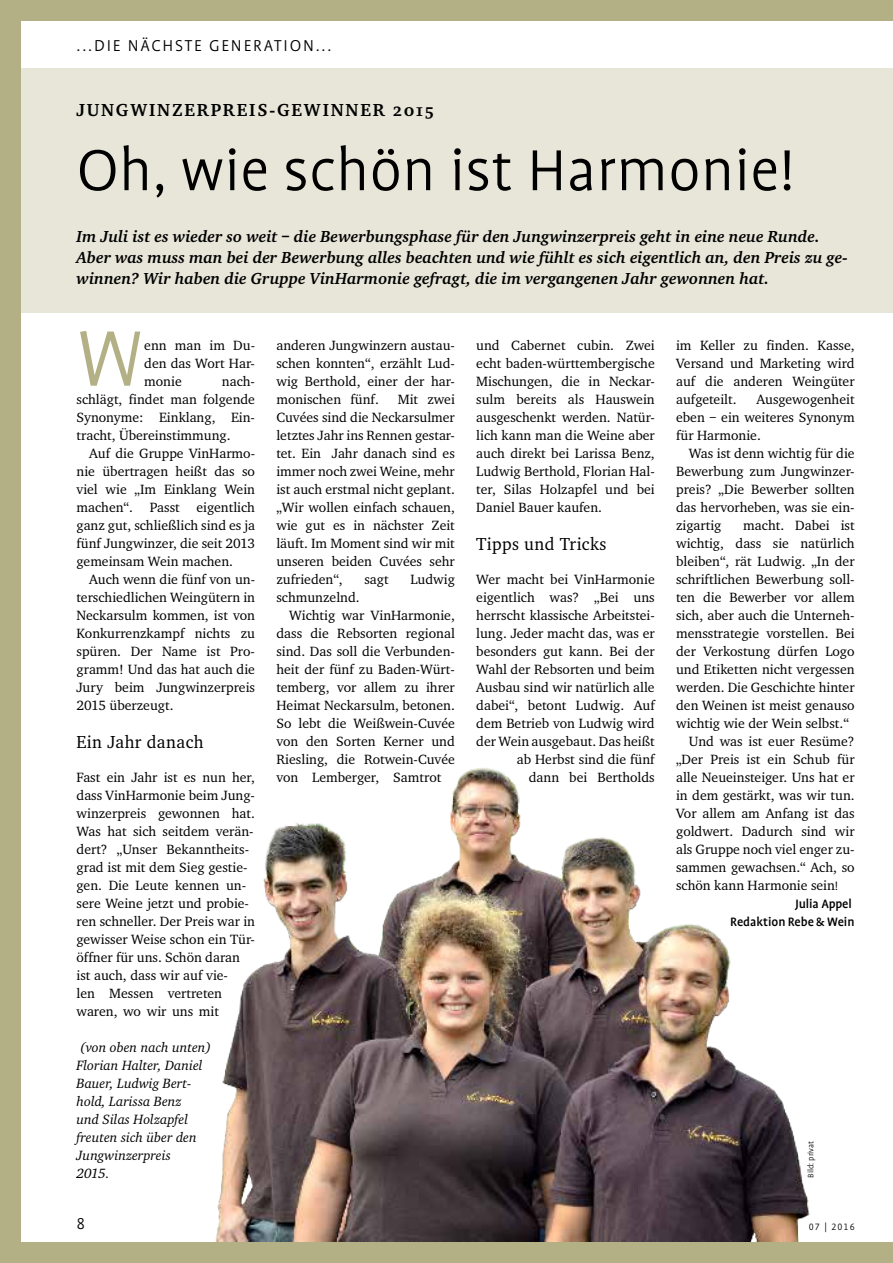
<style>
.page{position:relative;width:893px;height:1263px;background:#b3b086}
.page>*{position:absolute;margin:0;border:0;box-sizing:border-box;transform-origin:0 0}
.t1{font:300 89.85px "UV Profile";color:#b3b086}
.t2{font:300 66px "UV Profile";color:#000}
.t3{font:18px "UV Charter Bold SC";letter-spacing:.1em;color:#000}
.t4{font:300 18px "UV Profile Tab";letter-spacing:.1em;color:#000}
.t5{font:18px "UV Charter";letter-spacing:.025em;color:#000}
.t6{font:italic 700 16.5px/21px "UV Charter";color:#000}
.t7{font:13.8px/18px "UV Charter";color:#000;text-align:justify}
.t8{font:italic 13.8px/18px "UV Charter";color:#000}
.t9{font:500 13.8px/18px "UV Profile";letter-spacing:-.005em;color:#000;text-align:right}
.t10{font:300 10.5px "UV Profile Tab";letter-spacing:.1em;color:#000}
.t11{font:300 9px "UV Profile Tab";color:#000}
.s1{font-family:"UV Profile Tab";font-weight:300}
.s2{font-family:"Swiss 721 BT";font-weight:400;font-stretch:condensed;font-size:14.7px}
.s3{font-family:"Felix Titling";font-weight:400;font-size:30.3px;color:#7b092e}
</style>
<div class="page">
<div style="left:21px;top:21px;width:872px;height:1221px;background:#fff"></div>
<div style="left:21px;top:68px;width:872px;height:245px;background:#e7e6d9"></div>
<img style="left:215px;top:768px;width:595px;height:474px">
<h3 class="t4" style="left:77px;top:36px;width:256px">...DIE NÄCHSTE GENERATION...</h3>
<h3 class="t3" style="left:77px;top:98px;width:359px">JUNGWINZERPREIS-GEWINNER 2015</h3>
<h2 class="t2" style="left:77px;top:136px;width:719px">Oh, wie schön ist Harmonie!</h2>
<p class="t6" style="left:77px;top:225px;width:773px">Im Juli ist es wieder so weit – die Bewerbungsphase für den Jungwinzerpreis geht in eine neue Runde.<br>Aber was muss man bei der Bewerbung alles beachten und wie fühlt es sich eigentlich an, den Preis zu ge&shy;winnen? Wir haben die Gruppe VinHarmonie gefragt, die im vergangenen Jahr gewonnen hat.</p>
<h1 class="t1" style="left:77px;top:312px;width:69px">W</h1>
<p class="t7" style="left:144px;top:336px;width:112px">enn man im Du&shy;den das Wort Har&shy;monie</p>
<p class="t7" style="left:77px;top:372px;width:180px;text-indent:145px">nach&shy;schlägt, findet man folgende Synonyme: Einklang, Ein&shy;tracht, Übereinstimmung.</p>
<p class="t7" style="left:77px;top:444px;width:180px;text-indent:13px">Auf die Gruppe VinHarmo&shy;nie übertragen heißt das so viel wie „Im Einklang Wein machen“. Passt eigentlich ganz gut, schließlich sind es ja fünf Jungwinzer, die seit 2013 gemeinsam Wein machen.</p>
<p class="t7" style="left:77px;top:570px;width:180px;text-indent:13px">Auch wenn die fünf von un&shy;terschiedlichen Weingütern in Neckarsulm kommen, ist von Konkurrenzkampf nichts zu spüren. Der Name ist Pro&shy;gramm! Und das hat auch die Jury beim Jungwinzerpreis 2015 überzeugt.</p>
<h3 class="t5" style="left:77px;top:731px;width:129px">Ein Jahr danach</h3>
<p class="t7" style="left:77px;top:768px;width:180px;text-align:left">Fast ein Jahr ist es nun her, dass VinHarmonie beim Jung&shy;winzerpreis gewonnen hat.<br>Was hat sich seitdem verän&shy;dert? „Unser Bekanntheits&shy;grad ist mit dem Sieg gestie&shy;gen. Die Leute kennen un&shy;sere Weine jetzt und probie&shy;ren schneller. Der Preis war in gewisser Weise schon ein Tür&shy;öffner für uns. Schön daran ist auch, dass wir auf vie-<br>len Messen vertreten waren, wo wir uns mit</p>
<p class="t8" style="left:77px;top:1038px;width:136px">(von oben nach unten)<br>Florian Halter, Daniel<br>Bauer, Ludwig Bert&shy;hold, Larissa Benz<br>und Silas Holzapfel freuten sich über den<br>Jungwinzerpreis<br>2015.</p>
<p class="t7" style="left:276px;top:336px;width:180px">anderen Jungwinzern austau&shy;schen konnten“, erzählt Lud&shy;wig Berthold, einer der har&shy;monischen fünf.</p>
<p class="t7" style="left:276px;top:390px;width:180px;text-indent:121px">Mit zwei Cuvées sind die Neckarsulmer letztes Jahr ins Rennen gestar&shy;tet. Ein Jahr danach sind es immer noch zwei Weine, mehr ist auch erstmal nicht geplant. „Wir wollen einfach schauen, wie gut es in nächster Zeit läuft. Im Moment sind wir mit unseren beiden Cuvées sehr zufrieden“,</p>
<p class="t7" style="left:364px;top:570px;width:26px">sagt</p>
<p class="t7" style="left:410px;top:570px;width:46px">Ludwig</p>
<p class="t7" style="left:276px;top:588px;width:85px">schmunzelnd.</p>
<p class="t7" style="left:289px;top:606px;width:167px">Wichtig war VinHarmonie,</p>
<p class="t7" style="left:276px;top:624px;width:180px">dass die Rebsorten regional</p>
<p class="t7" style="left:276px;top:642px;width:180px">sind. Das soll die Verbunden-</p>
<p class="t7" style="left:276px;top:660px;width:180px">heit der fünf zu Baden-Würt-</p>
<p class="t7" style="left:276px;top:678px;width:180px">temberg, vor allem zu ihrer</p>
<p class="t7" style="left:276px;top:696px;width:180px">Heimat Neckarsulm, betonen.</p>
<p class="t7" style="left:276px;top:714px;width:180px">So lebt die Weißwein-Cuvée</p>
<p class="t7" style="left:276px;top:732px;width:180px">von den Sorten Kerner und</p>
<p class="t7" style="left:276px;top:750px;width:180px">Riesling, die Rotwein-Cuvée</p>
<p class="t7" style="left:276px;top:768px;width:167px">von Lemberger, Samtrot</p>
<p class="t7" style="left:476px;top:336px;width:180px">und Cabernet cubin. Zwei echt baden-württembergische Mischungen, die in Neckar&shy;sulm bereits als Hauswein ausgeschenkt werden. Natür&shy;lich kann man die Weine aber auch direkt bei Larissa Benz, Ludwig Berthold, Florian Hal&shy;ter, Silas Holzapfel und bei Daniel Bauer kaufen.</p>
<h3 class="t5" style="left:476px;top:533px;width:132px">Tipps und Tricks</h3>
<p class="t7" style="left:476px;top:570px;width:180px;text-align:right">Wer macht bei VinHarmonie eigentlich was? „Bei uns herrscht klassische Arbeitstei&shy;lung. Jeder macht das, was er besonders gut kann. Bei der<br>Wahl der Rebsorten und beim<br>Ausbau sind wir natürlich alle dabei“, betont Ludwig. Auf dem Betrieb von Ludwig wird der Wein ausgebaut. Das heißt ab Herbst sind die fünf<br>dann bei Bertholds</p>
<p class="t7" style="left:676px;top:336px;width:180px">im Keller zu finden. Kasse, Versand und Marketing wird auf die anderen Weingüter aufgeteilt.</p>
<p class="t7" style="left:676px;top:390px;width:180px;text-indent:80px">Ausgewogenheit eben – ein weiteres Synonym für Harmonie.</p>
<p class="t7" style="left:676px;top:444px;width:180px;text-indent:13px">Was ist denn wichtig für die Bewerbung zum Jungwinzer&shy;preis? „Die Bewerber sollten das hervorheben, was sie ein&shy;zigartig</p>
<p class="t7" style="left:743px;top:516px;width:113px">macht. Dabei ist</p>
<p class="t7" style="left:676px;top:534px;width:180px">wichtig, dass sie natürlich</p>
<p class="t7" style="left:676px;top:552px;width:180px">bleiben“, rät Ludwig. „In der</p>
<p class="t7" style="left:676px;top:570px;width:180px">schriftlichen Bewerbung soll-</p>
<p class="t7" style="left:676px;top:588px;width:180px">ten die Bewerber vor allem</p>
<p class="t7" style="left:676px;top:606px;width:180px">sich, aber auch die Unterneh-</p>
<p class="t7" style="left:676px;top:624px;width:180px">mensstrategie vorstellen. Bei</p>
<p class="t7" style="left:676px;top:642px;width:180px">der Verkostung dürfen Logo</p>
<p class="t7" style="left:676px;top:660px;width:180px">und Etiketten nicht vergessen</p>
<p class="t7" style="left:676px;top:678px;width:180px">werden. Die Geschichte hinter</p>
<p class="t7" style="left:676px;top:696px;width:180px">den Weinen ist meist genauso</p>
<p class="t7" style="left:676px;top:714px;width:174px">wichtig wie der Wein selbst.“</p>
<p class="t7" style="left:689px;top:732px;width:167px">Und was ist euer Resüme?</p>
<p class="t7" style="left:676px;top:750px;width:180px">„Der Preis ist ein Schub für</p>
<p class="t7" style="left:676px;top:768px;width:180px">alle Neueinsteiger. Uns hat er</p>
<p class="t7" style="left:676px;top:786px;width:180px">in dem gestärkt, was wir tun.</p>
<p class="t7" style="left:676px;top:804px;width:180px">Vor allem am Anfang ist das</p>
<p class="t7" style="left:676px;top:822px;width:180px">goldwert. Dadurch sind wir</p>
<p class="t7" style="left:676px;top:840px;width:180px">als Gruppe noch viel enger zu-</p>
<p class="t7" style="left:676px;top:858px;width:180px">sammen gewachsen.“ Ach, so</p>
<p class="t7" style="left:676px;top:876px;width:163px">schön kann Harmonie sein<span class="s1">!</span></p>
<p class="t9" style="left:730px;top:894px;width:126px">Julia Appel<br>Redaktion Rebe &amp; Wein</p>
<p class="t11" style="left:806px;top:1178px;width:39px;rotate:-90deg">Bild: privat</p>
<h3 class="t4" style="left:77px;top:1214px;width:10px">8</h3>
<p class="t10" style="left:751px;top:1222px;width:105px"><span class="s2">R</span><span class="s3">&amp;</span><span class="s2">W</span> 07 | 2016</p>
</div>
